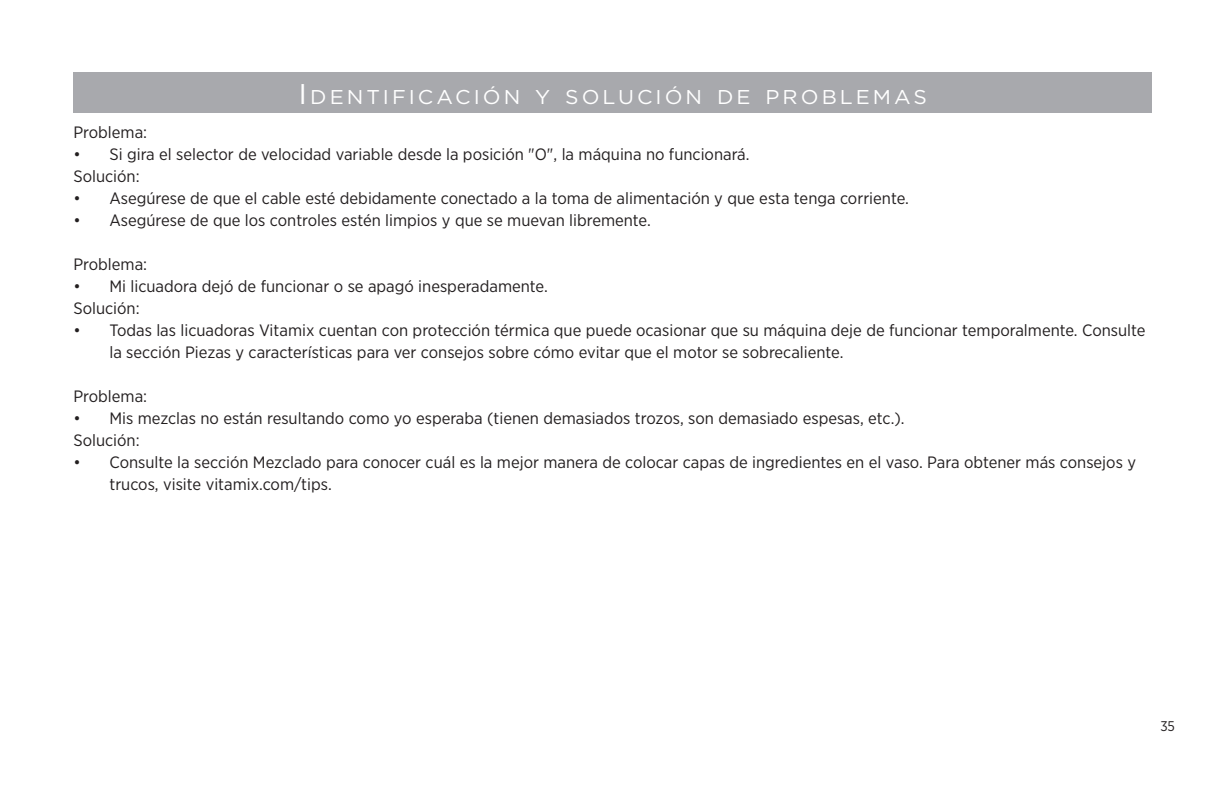
<style>
.page{position:relative;width:1224px;height:792px;background:#fff}
.page>*{position:absolute;margin:0;border:0;box-sizing:border-box;transform-origin:0 0}
.header_copy_ENG{font:20px "Gotham";letter-spacing:.145em;color:#fff;scale:1.05 1}
.numbered_bulleted_co{font:16.4px/22px "Gotham Narrow";color:#231f20}
.t1{font:14px "Gotham Narrow";color:#231f20}
.s1{font-size:28.4px}
</style>
<div class="page">
<div style="left:73px;top:72px;width:1079px;height:40px;background:#a8a9ad"></div>
<p class="header_copy_ENG" style="left:299px;top:84px;width:598px"><span class="s1">I</span>DENTI FICACI ÓN Y S OLUCI ÓN DE PROBLEMAS</p>
<p class="numbered_bulleted_co" style="left:73px;top:121px;width:75px">Problema:</p>
<p class="numbered_bulleted_co" style="left:73px;top:143px;width:678px">• Si gira el selector de velocidad variable desde la posición "O", la máquina no funcionará.</p>
<p class="numbered_bulleted_co" style="left:73px;top:165px;width:68px">Solución:</p>
<p class="numbered_bulleted_co" style="left:73px;top:187px;width:837px">• Asegúrese de que el cable esté debidamente conectado a la toma de alimentación y que esta tenga corriente.</p>
<p class="numbered_bulleted_co" style="left:73px;top:209px;width:579px">• Asegúrese de que los controles estén limpios y que se muevan libremente.</p>
<p class="numbered_bulleted_co" style="left:73px;top:253px;width:75px">Problema:</p>
<p class="numbered_bulleted_co" style="left:73px;top:275px;width:476px">• Mi licuadora dejó de funcionar o se apagó inesperadamente.</p>
<p class="numbered_bulleted_co" style="left:73px;top:297px;width:68px">Solución:</p>
<p class="numbered_bulleted_co" style="left:109px;top:319px;width:1038px;text-indent:-36px">• Todas las licuadoras Vitamix cuentan con protección térmica que puede ocasionar que su máquina deje de funcionar temporalmente. Consulte la sección Piezas y características para ver consejos sobre cómo evitar que el motor se sobrecaliente.</p>
<p class="numbered_bulleted_co" style="left:73px;top:385px;width:75px">Problema:</p>
<p class="numbered_bulleted_co" style="left:73px;top:407px;width:833px">• Mis mezclas no están resultando como yo esperaba (tienen demasiados trozos, son demasiado espesas, etc.).</p>
<p class="numbered_bulleted_co" style="left:73px;top:429px;width:68px">Solución:</p>
<p class="numbered_bulleted_co" style="left:109px;top:451px;width:1028px;text-indent:-36px">• Consulte la sección Mezclado para conocer cuál es la mejor manera de colocar capas de ingredientes en el vaso. Para obtener más consejos y trucos, visite vitamix.com/tips.</p>
<p class="t1" style="left:1160px;top:718px;width:16px">35</p>
</div>
